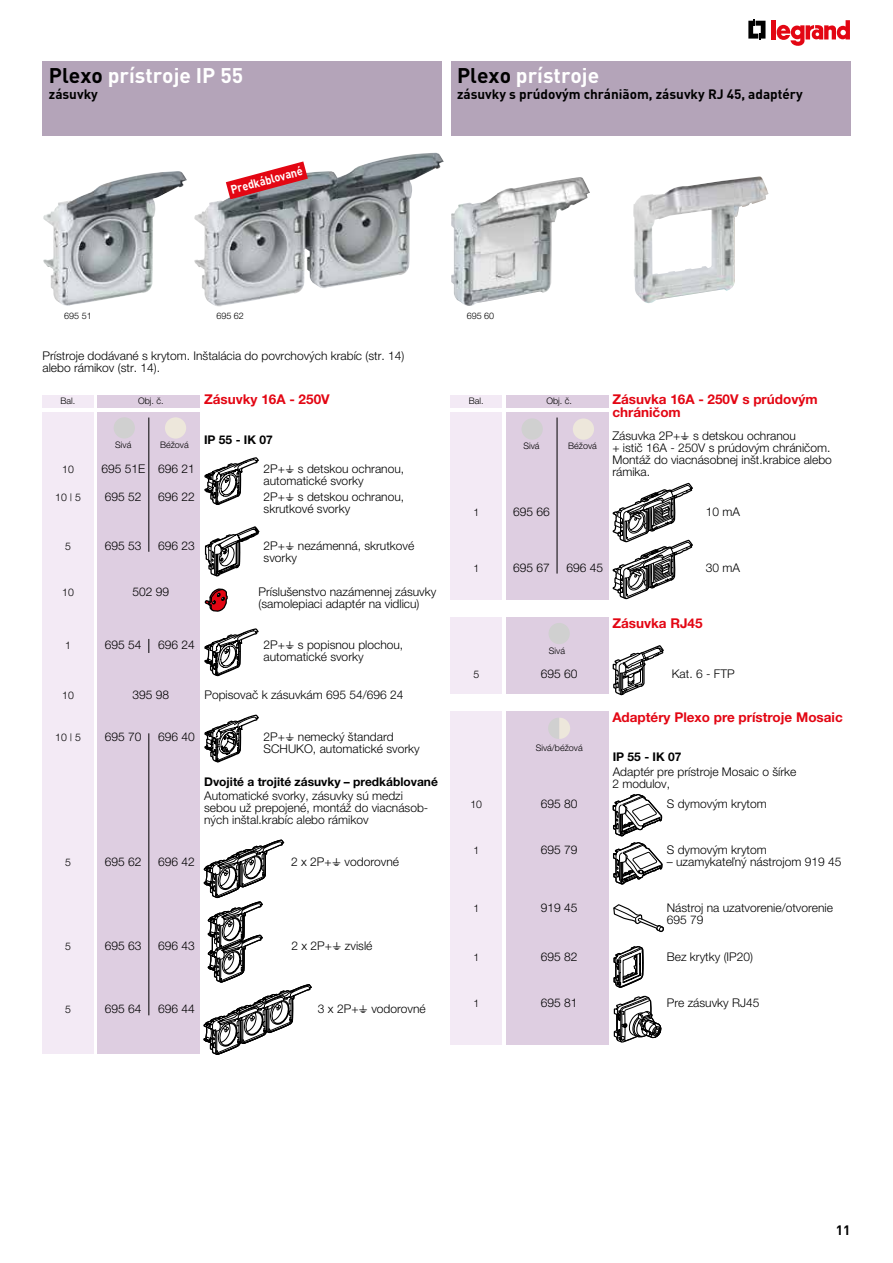
<style>
.page{position:relative;width:893px;height:1263px;background:#fff}
.page>*{position:absolute;margin:0;border:0;box-sizing:border-box;transform-origin:0 0}
.t1{font:700 21px "DIN Pro";color:#fff}
.t2{font:700 13.5px/13.5px "Helvetica Neue CE";color:#e30613}
.t3{font:700 13.5px "DIN Pro";color:#000}
.t4{font:12px/12px "Helvetica Neue CE Light";color:#000}
.t5{font:700 12px "Helvetica Neue CE";color:#000}
.t6{font:700 12px "DIN Pro";color:#fff;scale:.9 1}
.t7{font:10.5px "Helvetica Neue CE Light";color:#000}
.t8{font:9px "Helvetica Neue CE Light";color:#000}
.s1{color:#000}
.s2{font-family:"Legrand";font-size:24px}
</style>
<div class="page">
<div style="left:451px;top:62px;width:399px;height:74px;background:#b4a4b9"></div>
<div style="left:43px;top:62px;width:399px;height:74px;background:#b4a4b9"></div>
<div style="left:43px;top:395px;width:51px;height:13px;background:#f3eaf5"></div>
<div style="left:98px;top:395px;width:102px;height:13px;background:#decee1"></div>
<div style="left:43px;top:412px;width:51px;height:642px;background:#f3eaf5"></div>
<div style="left:98px;top:412px;width:102px;height:642px;background:#decee1"></div>
<img style="left:43px;top:171px;width:144px;height:135px">
<img style="left:194px;top:153px;width:250px;height:154px">
<img style="left:451px;top:177px;width:139px;height:129px">
<svg style="left:204px;top:457px;width:55px;height:48px"></svg>
<svg style="left:205px;top:527px;width:54px;height:49px"></svg>
<hr style="left:149px;top:417px;width:1px;height:135px;background:#000">
<svg style="left:149px;top:639px;width:1px;height:14px"></svg>
<hr style="left:149px;top:733px;width:1px;height:282px;background:#000">
<svg style="left:205px;top:588px;width:23px;height:24px"></svg>
<svg style="left:204px;top:715px;width:55px;height:48px"></svg>
<div style="left:451px;top:395px;width:51px;height:13px;background:#f3eaf5"></div>
<div style="left:451px;top:412px;width:51px;height:188px;background:#f3eaf5"></div>
<div style="left:506px;top:412px;width:102px;height:188px;background:#decee1"></div>
<div style="left:506px;top:395px;width:102px;height:13px;background:#decee1"></div>
<svg style="left:204px;top:628px;width:55px;height:49px"></svg>
<svg style="left:613px;top:483px;width:80px;height:116px"></svg>
<div style="left:451px;top:618px;width:51px;height:76px;background:#f3eaf5"></div>
<div style="left:506px;top:618px;width:102px;height:76px;background:#decee1"></div>
<div style="left:549px;top:623px;width:21px;height:21px;background:#d0d0d0;border-radius:50%"></div>
<svg style="left:613px;top:645px;width:51px;height:50px"></svg>
<div style="left:451px;top:712px;width:51px;height:333px;background:#f3eaf5"></div>
<div style="left:506px;top:712px;width:102px;height:333px;background:#decee1"></div>
<svg style="left:613px;top:794px;width:49px;height:42px"></svg>
<svg style="left:613px;top:842px;width:49px;height:42px"></svg>
<svg style="left:613px;top:946px;width:48px;height:97px"></svg>
<div style="left:114px;top:417px;width:21px;height:21px;background:#d0d0d0;border-radius:50%"></div>
<div style="left:165px;top:417px;width:21px;height:22px;background:#ede7db;border-radius:50%"></div>
<div style="left:522px;top:418px;width:21px;height:22px;background:#d0d0d0;border-radius:50%"></div>
<div style="left:573px;top:418px;width:21px;height:22px;background:#ede7db;border-radius:50%"></div>
<hr style="left:557px;top:417px;width:1px;height:157px;background:#000">
<svg style="left:548px;top:718px;width:22px;height:21px"></svg>
<svg style="left:203px;top:840px;width:109px;height:215px"></svg>
<svg style="left:226px;top:161px;width:82px;height:38px"></svg>
<img style="left:633px;top:176px;width:136px;height:127px">
<svg style="left:613px;top:904px;width:51px;height:28px"></svg>
<svg style="left:748px;top:19px;width:17px;height:21px"></svg>
<hr style="left:772px;top:20px;width:4px;height:19px;background:#e30613">
<svg style="left:777px;top:20px;width:73px;height:26px"></svg>
<h1 class="t1" style="left:49px;top:58px;width:196px"><span class="s1">Plexo</span> prístroje IP 55</h1>
<p class="t3" style="left:49px;top:82px;width:51px">zásuvky</p>
<p class="t6" style="left:228px;top:180px;width:84px;rotate:-15deg">Predkáblované</p>
<h1 class="t1" style="left:457px;top:58px;width:144px"><span class="s1">Plexo</span> prístroje</h1>
<p class="t3" style="left:457px;top:82px;width:347px">zásuvky s prúdovým chrániãom, zásuvky RJ 45, adaptéry</p>
<p class="t8" style="left:64px;top:311px;width:29px">695 51</p>
<p class="t8" style="left:216px;top:311px;width:29px">695 62</p>
<p class="t8" style="left:467px;top:311px;width:29px">695 60</p>
<p class="t4" style="left:43px;top:350px;width:363px">Prístroje dodávané s krytom. Inštalácia do povrchových krabíc (str. 14) alebo rámikov (str. 14).</p>
<p class="t8" style="left:469px;top:396px;width:16px">Bal.</p>
<p class="t8" style="left:546px;top:396px;width:27px">Obj. č.</p>
<p class="t2" style="left:612px;top:392px;width:207px">Zásuvka 16A - 250V s prúdovým chráničom</p>
<p class="t4" style="left:612px;top:430px;width:185px">Zásuvka 2P+<span class="s2">T</span> s detskou ochranou</p>
<p class="t8" style="left:523px;top:441px;width:18px">Sivá</p>
<p class="t8" style="left:568px;top:441px;width:30px">Béžová</p>
<p class="t4" style="left:612px;top:442px;width:221px">+ istič 16A - 250V s prúdovým chráničom.<br>Montáž do viacnásobnej inšt.krabice alebo rámika.</p>
<p class="t7" style="left:473px;top:506px;width:7px">1</p>
<p class="t4" style="left:513px;top:505px;width:38px">695 66</p>
<p class="t4" style="left:706px;top:505px;width:36px">10 mA</p>
<p class="t8" style="left:61px;top:396px;width:16px">Bal.</p>
<p class="t8" style="left:138px;top:396px;width:27px">Obj. č.</p>
<p class="t2" style="left:204px;top:392px;width:127px">Zásuvky 16A - 250V</p>
<p class="t8" style="left:115px;top:440px;width:18px">Sivá</p>
<p class="t8" style="left:160px;top:440px;width:30px">Béžová</p>
<p class="t5" style="left:204px;top:433px;width:70px">IP 55 - IK 07</p>
<p class="t7" style="left:62px;top:463px;width:13px">10</p>
<p class="t4" style="left:101px;top:462px;width:95px">695 51E 696 21</p>
<p class="t4" style="left:264px;top:462px;width:142px">2P+<span class="s2">T</span> s detskou ochranou, automatické svorky</p>
<p class="t7" style="left:55px;top:491px;width:27px">10 | 5</p>
<p class="t4" style="left:105px;top:491px;width:38px">695 52</p>
<p class="t4" style="left:158px;top:491px;width:38px">696 22</p>
<p class="t4" style="left:264px;top:491px;width:142px">2P+<span class="s2">T</span> s detskou ochranou, skrutkové svorky</p>
<p class="t7" style="left:65px;top:541px;width:7px">5</p>
<p class="t4" style="left:105px;top:540px;width:38px">695 53</p>
<p class="t4" style="left:158px;top:540px;width:38px">696 23</p>
<p class="t4" style="left:264px;top:540px;width:152px">2P+<span class="s2">T</span> nezámenná, skrutkové svorky</p>
<p class="t7" style="left:62px;top:586px;width:13px">10</p>
<p class="t4" style="left:133px;top:585px;width:38px">502 99</p>
<p class="t4" style="left:259px;top:585px;width:179px">Príslušenstvo nazámennej zásuvky (samolepiaci adaptér na vidlicu)</p>
<p class="t7" style="left:65px;top:640px;width:7px">1</p>
<p class="t4" style="left:105px;top:639px;width:38px">695 54</p>
<p class="t4" style="left:158px;top:639px;width:38px">696 24</p>
<p class="t4" style="left:264px;top:639px;width:141px">2P+<span class="s2">T</span> s popisnou plochou, automatické svorky</p>
<p class="t7" style="left:62px;top:689px;width:13px">10</p>
<p class="t4" style="left:133px;top:689px;width:38px">395 98</p>
<p class="t4" style="left:205px;top:689px;width:200px">Popisovač k zásuvkám 695 54/696 24</p>
<p class="t7" style="left:55px;top:731px;width:27px">10 | 5</p>
<p class="t4" style="left:105px;top:730px;width:38px">695 70</p>
<p class="t4" style="left:158px;top:730px;width:38px">696 40</p>
<p class="t4" style="left:264px;top:730px;width:158px">2P+<span class="s2">T</span> nemecký štandard<br>SCHUKO, automatické svorky</p>
<p class="t5" style="left:204px;top:775px;width:235px">Dvojité a trojité zásuvky – predkáblované</p>
<p class="t4" style="left:204px;top:790px;width:226px">Automatické svorky, zásuvky sú medzi sebou už prepojené, montáž do viacnásob&shy;ných inštal.krabíc alebo rámikov</p>
<p class="t7" style="left:65px;top:856px;width:7px">5</p>
<p class="t4" style="left:105px;top:856px;width:38px">695 62</p>
<p class="t4" style="left:158px;top:856px;width:38px">696 42</p>
<p class="t4" style="left:291px;top:856px;width:109px">2 x 2P+<span class="s2">T</span> vodorovné</p>
<p class="t7" style="left:473px;top:563px;width:7px">1</p>
<p class="t4" style="left:513px;top:562px;width:38px">695 67</p>
<p class="t4" style="left:566px;top:562px;width:38px">696 45</p>
<p class="t4" style="left:706px;top:562px;width:36px">30 mA</p>
<p class="t2" style="left:612px;top:616px;width:92px">Zásuvka RJ45</p>
<p class="t8" style="left:549px;top:645px;width:18px">Sivá</p>
<p class="t7" style="left:473px;top:669px;width:7px">5</p>
<p class="t4" style="left:541px;top:668px;width:38px">695 60</p>
<p class="t4" style="left:672px;top:668px;width:64px">Kat. 6 - FTP</p>
<p class="t2" style="left:612px;top:711px;width:232px">Adaptéry Plexo pre prístroje Mosaic</p>
<p class="t8" style="left:536px;top:743px;width:49px">Sivá/béžová</p>
<p class="t5" style="left:613px;top:750px;width:70px">IP 55 - IK 07</p>
<p class="t4" style="left:612px;top:765px;width:186px">Adaptér pre prístroje Mosaic o šírke<br>2 modulov,</p>
<p class="t7" style="left:470px;top:798px;width:13px">10</p>
<p class="t4" style="left:541px;top:798px;width:38px">695 80</p>
<p class="t4" style="left:667px;top:798px;width:102px">S dymovým krytom</p>
<p class="t7" style="left:473px;top:844px;width:7px">1</p>
<p class="t4" style="left:541px;top:844px;width:38px">695 79</p>
<p class="t4" style="left:667px;top:844px;width:102px">S dymovým krytom</p>
<p class="t4" style="left:667px;top:856px;width:176px">– uzamykateľný nástrojom 919 45</p>
<p class="t7" style="left:473px;top:902px;width:7px">1</p>
<p class="t4" style="left:541px;top:902px;width:38px">919 45</p>
<p class="t4" style="left:667px;top:902px;width:168px">Nástroj na uzatvorenie/otvorenie<br>695 79</p>
<p class="t7" style="left:473px;top:951px;width:7px">1</p>
<p class="t4" style="left:541px;top:950px;width:38px">695 82</p>
<p class="t4" style="left:667px;top:950px;width:88px">Bez krytky (IP20)</p>
<p class="t7" style="left:473px;top:997px;width:7px">1</p>
<p class="t4" style="left:541px;top:996px;width:38px">695 81</p>
<p class="t4" style="left:667px;top:996px;width:94px">Pre zásuvky RJ45</p>
<p class="t7" style="left:65px;top:940px;width:7px">5</p>
<p class="t4" style="left:105px;top:940px;width:38px">695 63</p>
<p class="t4" style="left:158px;top:940px;width:38px">696 43</p>
<p class="t4" style="left:292px;top:940px;width:82px">2 x 2P+<span class="s2">T</span> zvislé</p>
<p class="t7" style="left:65px;top:1003px;width:7px">5</p>
<p class="t4" style="left:105px;top:1003px;width:38px">695 64</p>
<p class="t4" style="left:158px;top:1003px;width:38px">696 44</p>
<p class="t4" style="left:318px;top:1003px;width:109px">3 x 2P+<span class="s2">T</span> vodorovné</p>
<p class="t3" style="left:836px;top:1219px;width:16px">11</p>
</div>
